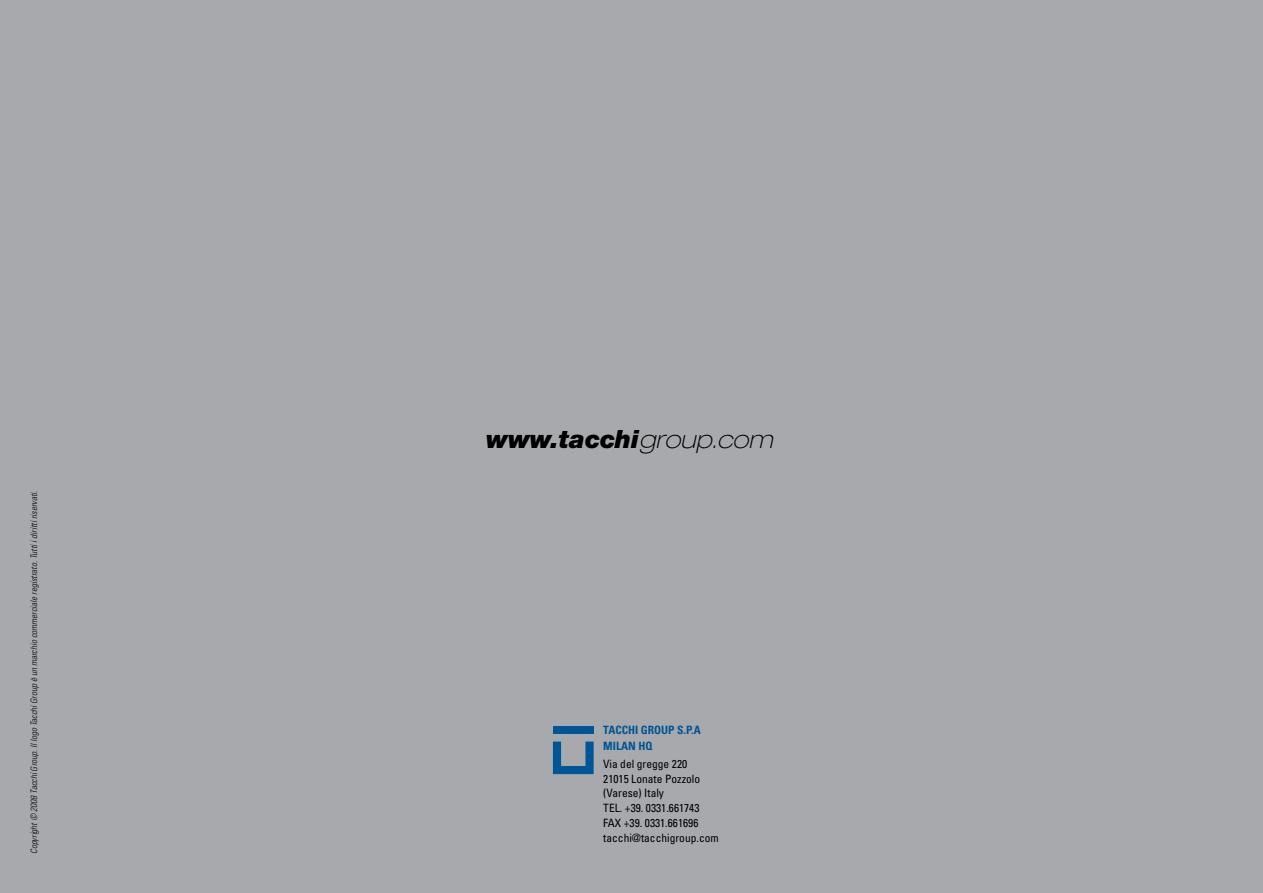
<style>
.page{position:relative;width:1263px;height:893px;background:#a7a9ac}
.page>*{position:absolute;margin:0;border:0;box-sizing:border-box;transform-origin:0 0}
.t1{font:italic 900 25.2px "Helvetica Neue";color:#000}
.t2{font:condensed 11.55px/14.9px "Univers";color:#000}
.t3{font:700 condensed 11.55px/16.2px "Univers";color:#005596}
.t4{font:italic 300 condensed 9px "Univers";color:#000}
.s1{font-weight:100;font-stretch:expanded}
</style>
<div class="page">
<svg style="left:553px;top:741px;width:41px;height:33px"></svg>
<div style="left:553px;top:726px;width:41px;height:7px;background:#005596"></div>
<p class="t4" style="left:28px;top:854px;width:365px;rotate:-90deg">Copyright © 2008 Tacchi Group. Il logo Tacchi Group è un marchio commerciale registrato. Tutti i diritti riservati.</p>
<h1 class="t1" style="left:486px;top:424px;width:288px">www.tacchi<span class="s1">group.com</span></h1>
<p class="t3" style="left:603px;top:722px;width:99px">TACCHI GROUP S.P.A<br>MILAN HQ</p>
<p class="t2" style="left:603px;top:756px;width:117px">Via del gregge 220<br>21015 Lonate Pozzolo (Varese) Italy<br>TEL. +39. 0331.661743<br>FAX +39. 0331.661696 tacchi@tacchigroup.com</p>
</div>
